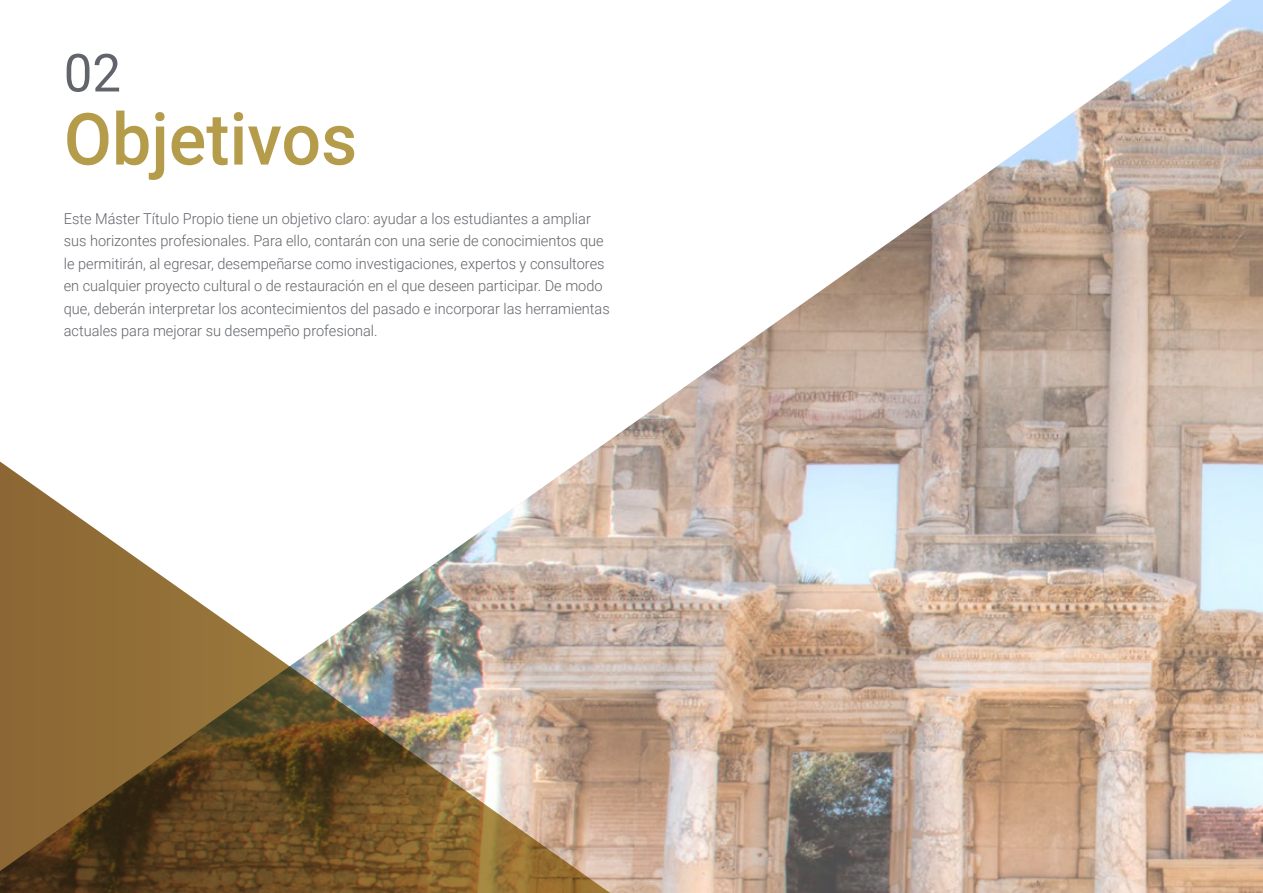
<style>
.page{position:relative;width:1263px;height:893px;background:#fff}
.page>*{position:absolute;margin:0;border:0;box-sizing:border-box;transform-origin:0 0}
.t1{font:500 72px "Roboto";color:#b49c4b}
.t2{font:52.5px "Roboto";color:#61646a}
.t3{font:300 15px/22.5px "Roboto";color:#61646a}
</style>
<div class="page">
<img style="left:601px;top:0;width:662px;height:893px">
<img style="left:0;top:446px;width:640px;height:447px">
<h2 class="t2" style="left:64px;top:36px;width:59px">02</h2>
<h1 class="t1" style="left:64px;top:89px;width:295px">Objetivos</h1>
<p class="t3" style="left:64px;top:207px;width:547px">Este Máster Título Propio tiene un objetivo claro: ayudar a los estudiantes a ampliar sus horizontes profesionales. Para ello, contarán con una serie de conocimientos que le permitirán, al egresar, desempeñarse como investigaciones, expertos y consultores en cualquier proyecto cultural o de restauración en el que deseen participar. De modo que, deberán interpretar los acontecimientos del pasado e incorporar las herramientas actuales para mejorar su desempeño profesional.</p>
</div>
